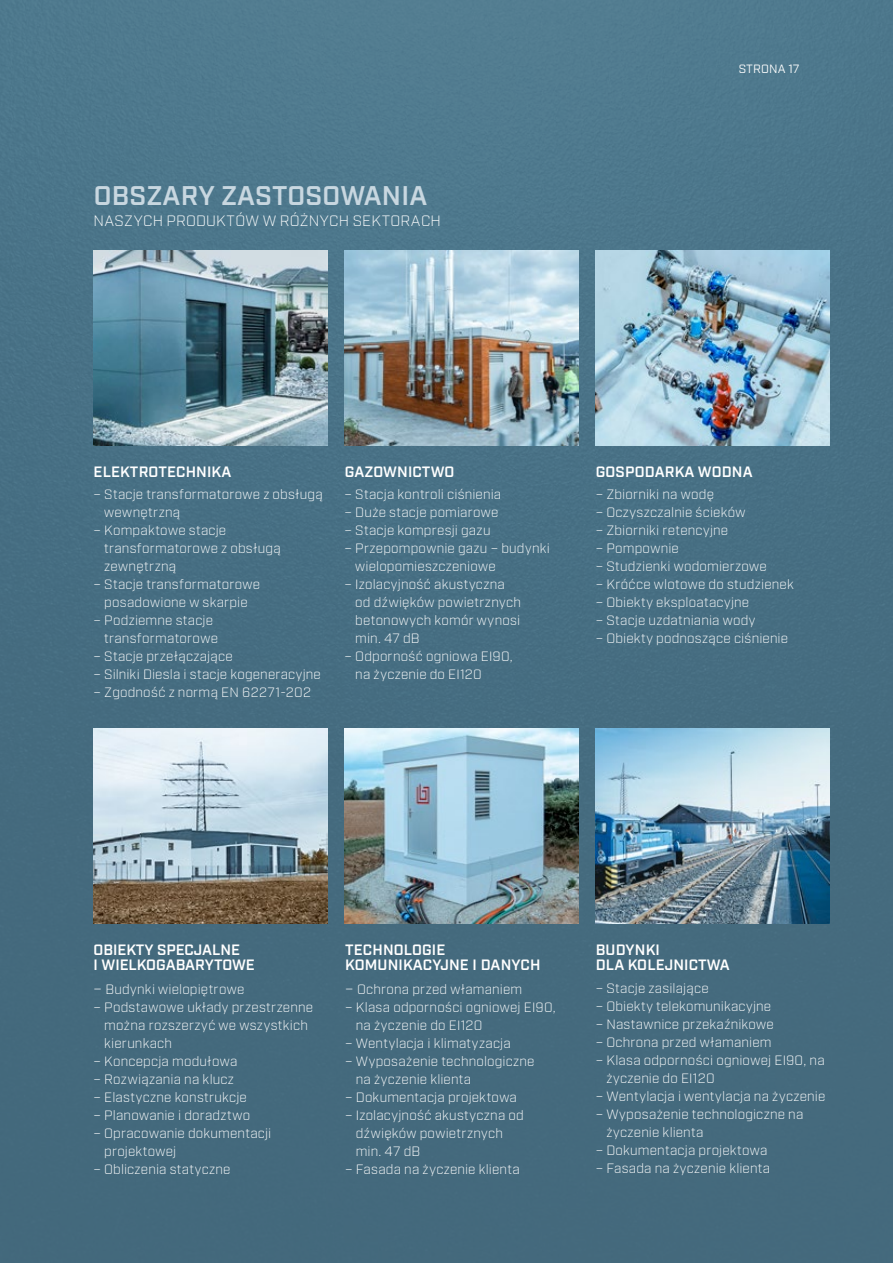
<style>
.page{position:relative;width:893px;height:1263px;background:#fff}
.page>*{position:absolute;margin:0;border:0;box-sizing:border-box;transform-origin:0 0}
.t1{font:600 27px "Industry";letter-spacing:.005em;color:#c8d7e0}
.t2{font:600 15px/15px "Industry";letter-spacing:.01em;color:#fff}
.t3{font:300 15px "Industry";letter-spacing:.015em;color:#fff}
.t4{font:300 13.5px/18px "Industry";letter-spacing:.015em;color:#fff}
.t5{font:12px "Industry";letter-spacing:.01em;color:#fff}
.s1{font-size:15px}
</style>
<div class="page">
<img style="left:0;top:0;width:893px;height:1263px">
<img style="left:345px;top:250px;width:233px;height:195px">
<img style="left:596px;top:250px;width:233px;height:195px">
<img style="left:94px;top:728px;width:233px;height:195px">
<img style="left:596px;top:728px;width:233px;height:195px">
<img style="left:344px;top:728px;width:234px;height:196px">
<img style="left:94px;top:250px;width:233px;height:195px">
<h1 class="t1" style="left:94px;top:179px;width:335px">OBSZARY ZASTOSOWANIA</h1>
<p class="t3" style="left:94px;top:211px;width:349px">NASZYCH PRODUKTÓW W RÓŻNYCH SEKTORACH</p>
<p class="t5" style="left:739px;top:61px;width:62px">STRONA 17</p>
<p class="t2" style="left:94px;top:465px;width:139px">ELEKTROTECHNIKA</p>
<p class="t2" style="left:596px;top:465px;width:158px">GOSPODARKA WODNA</p>
<p class="t4" style="left:104px;top:485px;width:220px;text-indent:-11px">– Stacje transformatorowe z obsługą wewnętrzną</p>
<p class="t4" style="left:104px;top:521px;width:178px;text-indent:-11px">– Kompaktowe stacje transformatorowe z obsługą zewnętrzną</p>
<p class="t4" style="left:94px;top:575px;width:168px;text-align:center">– Stacje transformatorowe posadowione w skarpie</p>
<p class="t4" style="left:104px;top:611px;width:115px;text-indent:-11px">– Podziemne stacje transformatorowe</p>
<p class="t4" style="left:94px;top:647px;width:141px">– Stacje przełączające</p>
<p class="t4" style="left:94px;top:665px;width:229px">– Silniki Diesla i stacje kogeneracyjne</p>
<p class="t4" style="left:94px;top:683px;width:219px">– Zgodność z normą EN 62271-202</p>
<p class="t2" style="left:345px;top:465px;width:111px">GAZOWNICTWO</p>
<p class="t4" style="left:345px;top:485px;width:158px">– Stacja kontroli ciśnienia</p>
<p class="t4" style="left:345px;top:503px;width:155px">– Duże stacje pomiarowe</p>
<p class="t4" style="left:345px;top:521px;width:147px">– Stacje kompresji gazu</p>
<p class="t4" style="left:355px;top:539px;width:196px;text-indent:-11px">– Przepompownie gazu – budynki wielopomieszczeniowe</p>
<p class="t4" style="left:355px;top:575px;width:167px;text-indent:-11px">– Izolacyjność akustyczna od dźwięków powietrznych betonowych komór wynosi min. 47 dB</p>
<p class="t4" style="left:355px;top:647px;width:159px;text-indent:-11px">– Odporność ogniowa EI90, na życzenie do EI120</p>
<p class="t4" style="left:596px;top:485px;width:120px">– Zbiorniki na wodę</p>
<p class="t4" style="left:596px;top:503px;width:151px">– Oczyszczalnie ścieków</p>
<p class="t4" style="left:596px;top:521px;width:134px">– Zbiorniki retencyjne</p>
<p class="t4" style="left:596px;top:539px;width:85px">– Pompownie</p>
<p class="t4" style="left:596px;top:557px;width:173px">– Studzienki wodomierzowe</p>
<p class="t4" style="left:596px;top:575px;width:200px">– Króćce wlotowe do studzienek</p>
<p class="t4" style="left:596px;top:593px;width:155px">– Obiekty eksploatacyjne</p>
<p class="t4" style="left:596px;top:611px;width:161px">– Stacje uzdatniania wody</p>
<p class="t4" style="left:596px;top:629px;width:194px">– Obiekty podnoszące ciśnienie</p>
<p class="t2" style="left:94px;top:943px;width:163px">OBIEKTY SPECJALNE<br>I WIELKOGABARYTOWE</p>
<p class="t2" style="left:596px;top:943px;width:135px">BUDYNKI<br>DLA KOLEJNICTWA</p>
<p class="t4" style="left:94px;top:980px;width:152px"><span class="s1">–</span> Budynki wielopiętrowe</p>
<p class="t4" style="left:104px;top:998px;width:210px;text-indent:-11px">– Podstawowe układy przestrzenne można rozszerzyć we wszystkich kierunkach</p>
<p class="t4" style="left:94px;top:1052px;width:145px">– Koncepcja modułowa</p>
<p class="t4" style="left:94px;top:1070px;width:142px">– Rozwiązania na klucz</p>
<p class="t4" style="left:94px;top:1088px;width:155px">– Elastyczne konstrukcje</p>
<p class="t4" style="left:94px;top:1106px;width:158px">– Planowanie i doradztwo</p>
<p class="t4" style="left:104px;top:1124px;width:169px;text-indent:-11px">– Opracowanie dokumentacji projektowej</p>
<p class="t4" style="left:94px;top:1160px;width:139px">– Obliczenia statyczne</p>
<p class="t2" style="left:345px;top:943px;width:197px">TECHNOLOGIE<br>KOMUNIKACYJNE I DANYCH</p>
<p class="t4" style="left:596px;top:979px;width:115px">– Stacje zasilające</p>
<p class="t4" style="left:596px;top:997px;width:177px">– Obiekty telekomunikacyjne</p>
<p class="t4" style="left:596px;top:1015px;width:180px">– Nastawnice przekaźnikowe</p>
<p class="t4" style="left:596px;top:1033px;width:177px">– Ochrona przed włamaniem</p>
<p class="t4" style="left:606px;top:1051px;width:220px;text-indent:-11px">– Klasa odporności ogniowej EI90, na życzenie do EI120</p>
<p class="t4" style="left:596px;top:1087px;width:231px">– Wentylacja i wentylacja na życzenie</p>
<p class="t4" style="left:606px;top:1105px;width:199px;text-indent:-11px">– Wyposażenie technologiczne na życzenie klienta</p>
<p class="t4" style="left:596px;top:1141px;width:173px">– Dokumentacja projektowa</p>
<p class="t4" style="left:596px;top:1159px;width:176px">– Fasada na życzenie klienta</p>
<p class="t4" style="left:345px;top:980px;width:179px"><span class="s1">–</span> Ochrona przed włamaniem</p>
<p class="t4" style="left:356px;top:998px;width:202px;text-indent:-11px">– Klasa odporności ogniowej EI90, na życzenie do EI120</p>
<p class="t4" style="left:345px;top:1034px;width:167px">– Wentylacja i klimatyzacja</p>
<p class="t4" style="left:356px;top:1052px;width:180px;text-indent:-11px">– Wyposażenie technologiczne na życzenie klienta</p>
<p class="t4" style="left:345px;top:1088px;width:173px">– Dokumentacja projektowa</p>
<p class="t4" style="left:356px;top:1106px;width:170px;text-indent:-11px">– Izolacyjność akustyczna od dźwięków powietrznych min. 47 dB</p>
<p class="t4" style="left:345px;top:1160px;width:176px">– Fasada na życzenie klienta</p>
</div>
